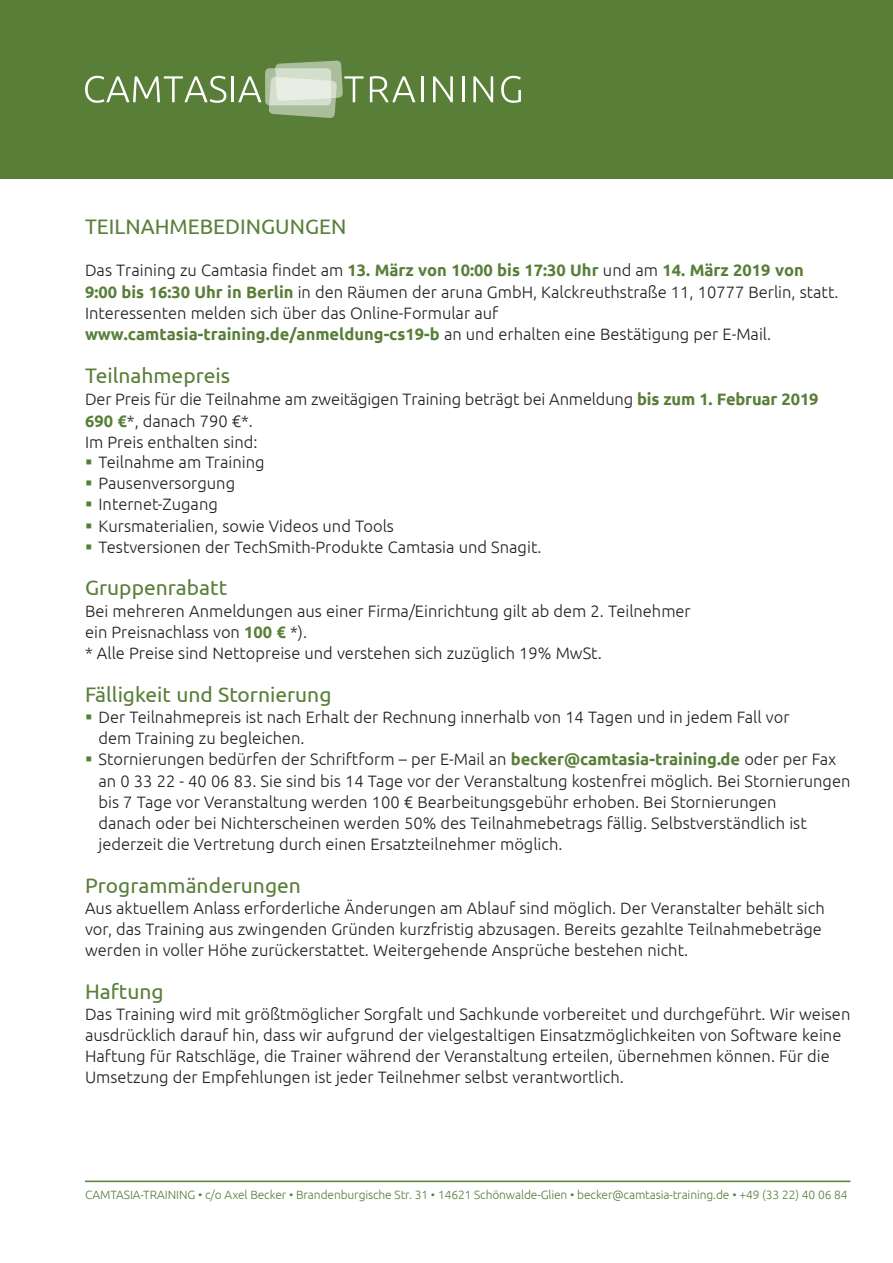
<style>
.page{position:relative;width:893px;height:1263px;background:#fff}
.page>*{position:absolute;margin:0;border:0;box-sizing:border-box;transform-origin:0 0}
.t1{font:21px "Ubuntu";color:#587e38}
.t2{font:300 16.5px/21.3px "Ubuntu";color:#231f20}
.t3{font:300 12px "Ubuntu";letter-spacing:-.01em;color:#587e38}
.s1{font-weight:700;color:#587e38}
.s2{color:#587e38}
</style>
<div class="page">
<div style="left:0;top:0;width:893px;height:179px;background:#587e38"></div>
<div style="left:265px;top:68px;width:66px;height:37px;background:#abbe9b;border-radius:4px"></div>
<svg style="left:85px;top:76px;width:141px;height:27px"></svg>
<hr style="left:232px;top:76px;width:2px;height:26px;background:#fff">
<svg style="left:238px;top:76px;width:24px;height:26px"></svg>
<svg style="left:269px;top:61px;width:95px;height:57px"></svg>
<svg style="left:370px;top:76px;width:45px;height:26px"></svg>
<hr style="left:421px;top:76px;width:3px;height:26px;background:#fff">
<svg style="left:433px;top:76px;width:20px;height:26px"></svg>
<hr style="left:462px;top:76px;width:2px;height:26px;background:#fff">
<svg style="left:473px;top:76px;width:20px;height:26px"></svg>
<svg style="left:501px;top:76px;width:20px;height:27px"></svg>
<hr style="left:85px;top:1180px;width:765px;height:2px;background:#587e38">
<p class="t1" style="left:85px;top:214px;width:263px">TEILNAHMEBEDINGUNGEN</p>
<p class="t2" style="left:85px;top:259px;width:755px">Das Training zu Camtasia findet am <span class="s1">13. März von 10:00 bis 17:30 Uhr</span> und am <span class="s1">14. März 2019 von 9:00 bis 16:30 Uhr in Berlin</span> in den Räumen der aruna GmbH, Kalckreuthstraße 11, 10777 Berlin, statt.<br>Interessenten melden sich über das Online-Formular auf <span class="s1">www.camtasia-training.de/anmeldung-cs19-b</span> an und erhalten eine Bestätigung per E-Mail.</p>
<p class="t1" style="left:85px;top:362px;width:147px">Teilnahmepreis</p>
<p class="t2" style="left:85px;top:388px;width:735px">Der Preis für die Teilnahme am zweitägigen Training beträgt bei Anmeldung <span class="s1">bis zum 1. Februar 2019<br>690 €</span>*, danach 790 €*.<br>Im Preis enthalten sind:</p>
<p class="t2" style="left:85px;top:451px;width:181px"><span class="s2">▪</span> Teilnahme am Training</p>
<p class="t2" style="left:85px;top:472px;width:152px"><span class="s2">▪</span> Pausenversorgung</p>
<p class="t2" style="left:85px;top:493px;width:134px"><span class="s2">▪</span> Internet-Zugang</p>
<p class="t2" style="left:85px;top:515px;width:310px"><span class="s2">▪</span> Kursmaterialien, sowie Videos und Tools</p>
<p class="t2" style="left:85px;top:536px;width:458px"><span class="s2">▪</span> Testversionen der TechSmith-Produkte Camtasia und Snagit.</p>
<p class="t1" style="left:85px;top:575px;width:144px">Gruppenrabatt</p>
<p class="t2" style="left:85px;top:600px;width:607px">Bei mehreren Anmeldungen aus einer Firma/Einrichtung gilt ab dem 2. Teilnehmer ein Preisnachlass von <span class="s1">100 €</span> *).<br>* Alle Preise sind Nettopreise und verstehen sich zuzüglich 19% MwSt.</p>
<p class="t1" style="left:85px;top:681px;width:248px">Fälligkeit und Stornierung</p>
<p class="t2" style="left:99px;top:706px;width:692px;text-indent:-13px"><span class="s2">▪</span> Der Teilnahmepreis ist nach Erhalt der Rechnung innerhalb von 14 Tagen und in jedem Fall vor dem Training zu begleichen.</p>
<p class="t2" style="left:99px;top:748px;width:753px;text-indent:-14px"><span class="s2">▪</span> Stornierungen bedürfen der Schriftform – per E-Mail an <span class="s1">becker@camtasia-training.de</span> oder per Fax an 0 33 22 - 40 06 83. Sie sind bis 14 Tage vor der Veranstaltung kostenfrei möglich. Bei Stornierungen bis 7 Tage vor Veranstaltung werden 100 € Bearbeitungsgebühr erhoben. Bei Stornierungen<br>danach oder bei Nichterscheinen werden 50% des Teilnahmebetrags fällig. Selbstverständlich ist jederzeit die Vertretung durch einen Ersatzteilnehmer möglich.</p>
<p class="t1" style="left:85px;top:872px;width:217px">Programmänderungen</p>
<p class="t2" style="left:85px;top:897px;width:741px">Aus aktuellem Anlass erforderliche Änderungen am Ablauf sind möglich. Der Veranstalter behält sich vor, das Training aus zwingenden Gründen kurzfristig abzusagen. Bereits gezahlte Teilnahmebeträge werden in voller Höhe zurückerstattet. Weitergehende Ansprüche bestehen nicht.</p>
<p class="t1" style="left:85px;top:979px;width:80px">Haftung</p>
<p class="t2" style="left:85px;top:1003px;width:767px">Das Training wird mit größtmöglicher Sorgfalt und Sachkunde vorbereitet und durchgeführt. Wir weisen ausdrücklich darauf hin, dass wir aufgrund der vielgestaltigen Einsatzmöglichkeiten von Software keine Haftung für Ratschläge, die Trainer während der Veranstaltung erteilen, übernehmen können. Für die Umsetzung der Empfehlungen ist jeder Teilnehmer selbst verantwortlich.</p>
<p class="t3" style="left:85px;top:1187px;width:764px">CAMTASIA-TRAINING • c/o Axel Becker • Brandenburgische Str. 31 • 14621 Schönwalde-Glien • becker@camtasia-training.de • +49 (33 22) 40 06 84</p>
</div>
